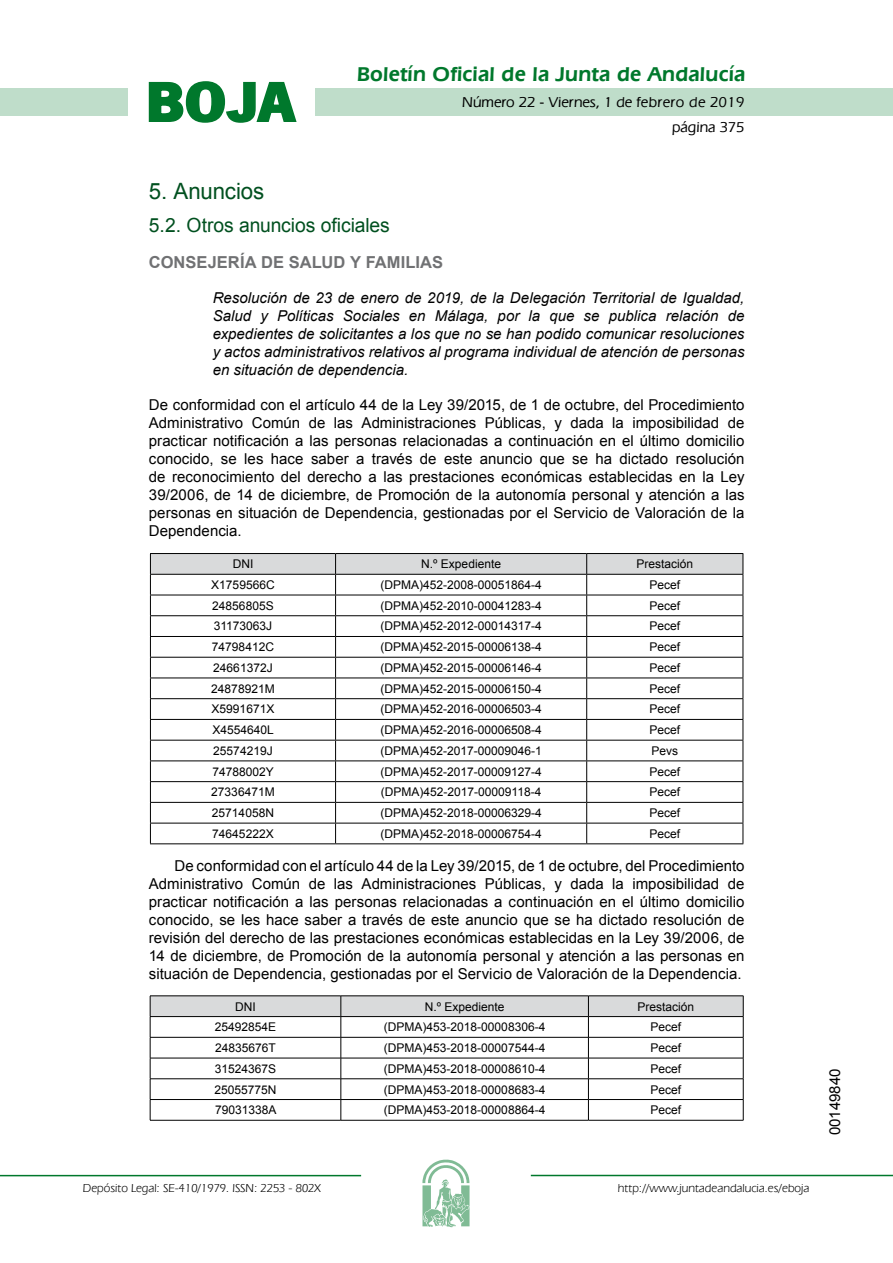
<style>
.page{position:relative;width:893px;height:1263px;background:#fff}
.page>*{position:absolute;margin:0;border:0;box-sizing:border-box;transform-origin:0 0}
.t1{font:700 57.75px "News Got T";color:#00782c;scale:1.14 1}
.t2{font:22.5px "Arial";letter-spacing:-.005em;color:#00501f}
.t3{font:600 21px "Eras IT Cby BT";letter-spacing:.01em;color:#00782c}
.t4{font:19.5px "Arial";letter-spacing:-.005em;color:#00501f}
.t5{font:700 16.5px "Arial";letter-spacing:.005em;color:#707173}
.t6{font:15px/18px "Arial";color:#000;text-align:justify}
.t7{font:italic 15px/18px "Arial";color:#000;text-align:justify}
.t8{font:500 15px/24.5px "Eras IT Cby BT";color:#000;text-align:right}
.t9{font:12px "Arial";color:#000}
.t10{font:12px "Eras IT Cby BT";color:#000}
</style>
<div class="page">
<div style="left:315px;top:88px;width:577px;height:28px;background:#bfddca"></div>
<div style="left:0;top:88px;width:128px;height:28px;background:#bfddca"></div>
<hr style="left:0;top:1175px;width:361px;height:1px;background:#00782c">
<svg style="left:422px;top:1159px;width:47px;height:68px"></svg>
<hr style="left:531px;top:1175px;width:361px;height:1px;background:#00782c">
<svg style="left:148px;top:81px;width:149px;height:42px"></svg>
<hr style="left:150px;top:553px;width:185px;height:1px;background:#000">
<hr style="left:335px;top:553px;width:251px;height:1px;background:#000">
<hr style="left:586px;top:553px;width:157px;height:1px;background:#000">
<svg style="left:150px;top:554px;width:593px;height:289px"></svg>
<hr style="left:150px;top:843px;width:185px;height:1px;background:#000">
<hr style="left:335px;top:843px;width:251px;height:1px;background:#000">
<hr style="left:586px;top:843px;width:157px;height:1px;background:#000">
<svg style="left:150px;top:996px;width:594px;height:124px"></svg>
<hr style="left:150px;top:1120px;width:191px;height:1px;background:#000">
<hr style="left:341px;top:1120px;width:247px;height:1px;background:#000">
<hr style="left:588px;top:1120px;width:155px;height:1px;background:#000">
<h1 class="t1" style="left:145px;top:68px;width:133px">BOJA</h1>
<h3 class="t3" style="left:357px;top:62px;width:390px">Boletín Oficial de la Junta de Andalucía</h3>
<p class="t8" style="left:462px;top:90px;width:284px">Número 22 - Viernes, 1 de febrero de 2019 página 375</p>
<h2 class="t2" style="left:149px;top:177px;width:117px">5. Anuncios</h2>
<h3 class="t4" style="left:149px;top:212px;width:242px">5.2. Otros anuncios oficiales</h3>
<p class="t5" style="left:149px;top:251px;width:296px">CONSEJERÍA DE SALUD Y FAMILIAS</p>
<p class="t7" style="left:213px;top:289px;width:533px">Resolución de 23 de enero de 2019, de la Delegación Territorial de Igualdad, Salud y Políticas Sociales en Málaga, por la que se publica relación de expedientes de solicitantes a los que no se han podido comunicar resoluciones y actos administrativos relativos al programa individual de atención de personas en situación de dependencia.</p>
<p class="t6" style="left:149px;top:396px;width:597px">De conformidad con el artículo 44 de la Ley 39/2015, de 1 de octubre, del Procedimiento Administrativo Común de las Administraciones Públicas, y dada la imposibilidad de practicar notificación a las personas relacionadas a continuación en el último domicilio conocido, se les hace saber a través de este anuncio que se ha dictado resolución de reconocimiento del derecho a las prestaciones económicas establecidas en la Ley 39/2006, de 14 de diciembre, de Promoción de la autonomía personal y atención a las personas en situación de Dependencia, gestionadas por el Servicio de Valoración de la Dependencia.</p>
<p class="t9" style="left:233px;top:556px;width:22px">DNI</p>
<p class="t9" style="left:421px;top:556px;width:81px">N.º Expediente</p>
<p class="t9" style="left:636px;top:556px;width:58px">Prestación</p>
<p class="t9" style="left:211px;top:577px;width:65px">X1759566C</p>
<p class="t9" style="left:380px;top:577px;width:163px">(DPMA)452-2008-00051864-4</p>
<p class="t9" style="left:649px;top:577px;width:32px">Pecef</p>
<p class="t9" style="left:212px;top:598px;width:63px">24856805S</p>
<p class="t9" style="left:380px;top:598px;width:163px">(DPMA)452-2010-00041283-4</p>
<p class="t9" style="left:649px;top:598px;width:32px">Pecef</p>
<p class="t9" style="left:214px;top:618px;width:60px">31173063J</p>
<p class="t9" style="left:380px;top:618px;width:163px">(DPMA)452-2012-00014317-4</p>
<p class="t9" style="left:649px;top:618px;width:32px">Pecef</p>
<p class="t9" style="left:212px;top:639px;width:64px">74798412C</p>
<p class="t9" style="left:380px;top:639px;width:163px">(DPMA)452-2015-00006138-4</p>
<p class="t9" style="left:649px;top:639px;width:32px">Pecef</p>
<p class="t9" style="left:213px;top:660px;width:61px">24661372J</p>
<p class="t9" style="left:380px;top:660px;width:163px">(DPMA)452-2015-00006146-4</p>
<p class="t9" style="left:649px;top:660px;width:32px">Pecef</p>
<p class="t9" style="left:211px;top:681px;width:65px">24878921M</p>
<p class="t9" style="left:380px;top:681px;width:163px">(DPMA)452-2015-00006150-4</p>
<p class="t9" style="left:649px;top:681px;width:32px">Pecef</p>
<p class="t9" style="left:212px;top:701px;width:64px">X5991671X</p>
<p class="t9" style="left:380px;top:701px;width:163px">(DPMA)452-2016-00006503-4</p>
<p class="t9" style="left:649px;top:701px;width:32px">Pecef</p>
<p class="t9" style="left:212px;top:722px;width:63px">X4554640L</p>
<p class="t9" style="left:380px;top:722px;width:163px">(DPMA)452-2016-00006508-4</p>
<p class="t9" style="left:649px;top:722px;width:32px">Pecef</p>
<p class="t9" style="left:213px;top:743px;width:61px">25574219J</p>
<p class="t9" style="left:380px;top:743px;width:163px">(DPMA)452-2017-00009046-1</p>
<p class="t9" style="left:651px;top:743px;width:28px">Pevs</p>
<p class="t9" style="left:212px;top:764px;width:63px">74788002Y</p>
<p class="t9" style="left:380px;top:764px;width:163px">(DPMA)452-2017-00009127-4</p>
<p class="t9" style="left:649px;top:764px;width:32px">Pecef</p>
<p class="t9" style="left:211px;top:784px;width:65px">27336471M</p>
<p class="t9" style="left:381px;top:784px;width:162px">(DPMA)452-2017-00009118-4</p>
<p class="t9" style="left:649px;top:784px;width:32px">Pecef</p>
<p class="t9" style="left:212px;top:805px;width:64px">25714058N</p>
<p class="t9" style="left:380px;top:805px;width:163px">(DPMA)452-2018-00006329-4</p>
<p class="t9" style="left:649px;top:805px;width:32px">Pecef</p>
<p class="t9" style="left:212px;top:826px;width:63px">74645222X</p>
<p class="t9" style="left:380px;top:826px;width:163px">(DPMA)452-2018-00006754-4</p>
<p class="t9" style="left:649px;top:826px;width:32px">Pecef</p>
<p class="t6" style="left:149px;top:857px;width:597px;text-indent:26px">De conformidad con el artículo 44 de la Ley 39/2015, de 1 de octubre, del Procedimiento Administrativo Común de las Administraciones Públicas, y dada la imposibilidad de practicar notificación a las personas relacionadas a continuación en el último domicilio conocido, se les hace saber a través de este anuncio que se ha dictado resolución de revisión del derecho de las prestaciones económicas establecidas en la Ley 39/2006, de 14 de diciembre, de Promoción de la autonomía personal y atención a las personas en situación de Dependencia, gestionadas por el Servicio de Valoración de la Dependencia.</p>
<p class="t9" style="left:235px;top:999px;width:22px">DNI</p>
<p class="t9" style="left:425px;top:999px;width:81px">N.º Expediente</p>
<p class="t9" style="left:637px;top:999px;width:58px">Prestación</p>
<p class="t9" style="left:215px;top:1019px;width:63px">25492854E</p>
<p class="t9" style="left:384px;top:1019px;width:163px">(DPMA)453-2018-00008306-4</p>
<p class="t9" style="left:650px;top:1019px;width:32px">Pecef</p>
<p class="t9" style="left:215px;top:1040px;width:62px">24835676T</p>
<p class="t9" style="left:384px;top:1040px;width:163px">(DPMA)453-2018-00007544-4</p>
<p class="t9" style="left:650px;top:1040px;width:32px">Pecef</p>
<p class="t9" style="left:215px;top:1061px;width:63px">31524367S</p>
<p class="t9" style="left:384px;top:1061px;width:163px">(DPMA)453-2018-00008610-4</p>
<p class="t9" style="left:650px;top:1061px;width:32px">Pecef</p>
<p class="t9" style="left:214px;top:1081px;width:64px">25055775N</p>
<p class="t9" style="left:384px;top:1081px;width:163px">(DPMA)453-2018-00008683-4</p>
<p class="t9" style="left:650px;top:1081px;width:32px">Pecef</p>
<p class="t9" style="left:215px;top:1102px;width:63px">79031338A</p>
<p class="t9" style="left:384px;top:1102px;width:163px">(DPMA)453-2018-00008864-4</p>
<p class="t9" style="left:650px;top:1102px;width:32px">Pecef</p>
<p class="t10" style="left:83px;top:1181px;width:239px">Depósito Legal: SE-410/1979. ISSN: 2253 - 802X</p>
<p class="t10" style="left:618px;top:1181px;width:193px">http://www.juntadeandalucia.es/eboja</p>
<p class="t6" style="left:826px;top:1135px;width:68px;rotate:-90deg">00149840</p>
</div>
